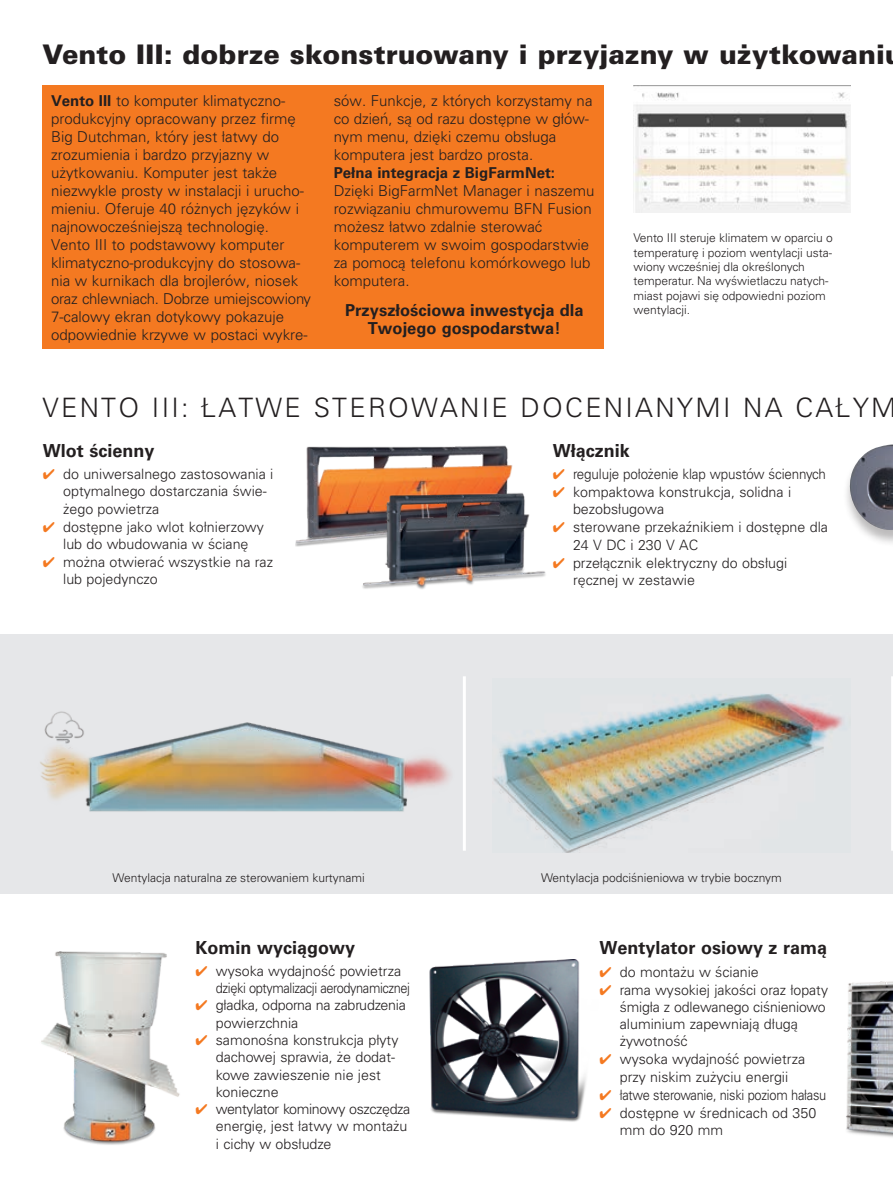
<style>
.page{position:relative;width:893px;height:1191px;background:#fff}
.page>*{position:absolute;margin:0;border:0;box-sizing:border-box;transform-origin:0 0}
.t1{font:900 27px "Univers CE";color:#231f20}
.t2{font:300 26.7px "Univers CE";letter-spacing:.085em;color:#231f20}
.t3{font:700 18px "Univers CE";color:#231f20}
.t4{font:700 16.5px/18px "Univers CE";color:#231f20;text-align:center}
.t5{font:300 15px/18px "Univers CE";color:#231f20}
.t6{font:700 15px "Univers CE";color:#231f20}
.t7{font:300 14.25px/17.2px "Univers CE";color:#231f20}
.t8{font:300 14.25px/17.2px "Univers CE";letter-spacing:-.02em;color:#231f20}
.t9{font:300 14.25px/17.2px "Univers CE";letter-spacing:-.03em;color:#231f20}
.t10{font:300 14.25px "Univers CE";color:#231f20;scale:.94 1}
.t11{font:300 14.25px "Univers CE";letter-spacing:-.02em;color:#231f20;scale:.9 1}
.t12{font:300 12px/14.4px "Univers CE";color:#231f20}
.s1{font-weight:700}
.s2{color:#f47921}
</style>
<div class="page">
<div style="left:0;top:634px;width:893px;height:259px;background:#e6e7e9"></div>
<img style="left:40px;top:711px;width:411px;height:101px">
<img style="left:493px;top:693px;width:353px;height:159px">
<div style="left:842px;top:445px;width:51px;height:101px;background:#231f20;opacity:.3"></div>
<img style="left:848px;top:444px;width:45px;height:86px">
<img style="left:296px;top:445px;width:217px;height:101px">
<img style="left:355px;top:489px;width:191px;height:100px">
<hr style="left:463px;top:676px;width:3px;height:174px;background:#fff">
<hr style="left:891px;top:676px;width:2px;height:174px;background:#fff">
<img style="left:41px;top:951px;width:139px;height:194px">
<img style="left:429px;top:959px;width:157px;height:163px">
<img style="left:846px;top:981px;width:47px;height:156px">
<img style="left:634px;top:85px;width:216px;height:128px">
<div style="left:43px;top:85px;width:561px;height:264px;background:#f47921"></div>
<h1 class="t1" style="left:43px;top:38px;width:844px">Vento III: dobrze skonstruowany i przyjazny w użytkowani</h1>
<p class="t5" style="left:51px;top:92px;width:262px"><span class="s1">Vento III</span> to komputer klimatyczno&shy;produkcyjny opracowany przez firmę Big Dutchman, który jest łatwy do zrozumienia i bardzo przyjazny w użytkowaniu. Komputer jest także niezwykle prosty w instalacji i urucho&shy;mieniu. Oferuje 40 różnych języków i najnowocześniejszą technologię.<br>Vento III to podstawowy komputer klimatyczno-produkcyjny do stosowa&shy;nia w kurnikach dla brojlerów, niosek oraz chlewniach. Dobrze umiejscowiony 7-calowy ekran dotykowy pokazuje odpowiednie krzywe w postaci wykre-</p>
<p class="t5" style="left:334px;top:92px;width:260px">sów. Funkcje, z których korzystamy na co dzień, są od razu dostępne w głów&shy;nym menu, dzięki czemu obsługa komputera jest bardzo prosta.</p>
<p class="t6" style="left:334px;top:163px;width:223px">Pełna integracja z BigFarmNet:</p>
<p class="t5" style="left:334px;top:182px;width:262px">Dzięki BigFarmNet Manager i naszemu rozwiązaniu chmurowemu BFN Fusion możesz łatwo zdalnie sterować komputerem w swoim gospodarstwie za pomocą telefonu komórkowego lub komputera.</p>
<p class="t4" style="left:345px;top:302px;width:240px">Przyszłościowa inwestycja dla<br>Twojego gospodarstwa!</p>
<p class="t12" style="left:634px;top:231px;width:201px">Vento III steruje klimatem w oparciu o temperaturę i poziom wentylacji usta&shy;wiony wcześniej dla określonych temperatur. Na wyświetlaczu natych&shy;miast pojawi się odpowiedni poziom wentylacji.</p>
<h2 class="t2" style="left:43px;top:392px;width:855px">VENTO III: ŁATWE STEROWANIE DOCENIANYMI NA CAŁYM</h2>
<p class="t3" style="left:43px;top:440px;width:113px">Wlot ścienny</p>
<p class="t7" style="left:63px;top:465px;width:212px;text-indent:-20px"><span class="s2">✔</span> do uniwersalnego zastosowania i optymalnego dostarczania świe&shy;żego powietrza</p>
<p class="t7" style="left:43px;top:518px;width:222px;text-align:center"><span class="s2">✔</span> dostępne jako wlot kołnierzowy lub do wbudowania w ścianę</p>
<p class="t7" style="left:63px;top:553px;width:211px;text-indent:-20px"><span class="s2">✔</span> można otwierać wszystkie na raz lub pojedynczo</p>
<p class="t3" style="left:553px;top:440px;width:79px">Włącznik</p>
<p class="t10" style="left:553px;top:466px;width:292px"><span class="s2">✔</span> reguluje położenie klap wpustów ściennych</p>
<p class="t7" style="left:573px;top:483px;width:220px;text-indent:-20px"><span class="s2">✔</span> kompaktowa konstrukcja, solidna i bezobsługowa</p>
<p class="t7" style="left:573px;top:519px;width:256px;text-indent:-20px"><span class="s2">✔</span> sterowane przekaźnikiem i dostępne dla<br>24 V DC i 230 V AC</p>
<p class="t7" style="left:573px;top:554px;width:216px;text-indent:-20px"><span class="s2">✔</span> przełącznik elektryczny do obsługi ręcznej w zestawie</p>
<p class="t12" style="left:113px;top:870px;width:254px">Wentylacja naturalna ze sterowaniem kurtynami</p>
<p class="t12" style="left:541px;top:870px;width:242px">Wentylacja podciśnieniowa w trybie bocznym</p>
<p class="t3" style="left:196px;top:937px;width:161px">Komin wyciągowy</p>
<p class="t9" style="left:216px;top:962px;width:196px;text-indent:-20px"><span class="s2">✔</span> wysoka wydajność powietrza dzięki optymalizacji aerodynamicznej</p>
<p class="t7" style="left:216px;top:997px;width:192px;text-indent:-20px"><span class="s2">✔</span> gładka, odporna na zabrudzenia powierzchnia</p>
<p class="t7" style="left:216px;top:1031px;width:184px;text-indent:-20px"><span class="s2">✔</span> samonośna konstrukcja płyty dachowej sprawia, że dodat&shy;kowe zawieszenie nie jest konieczne</p>
<p class="t8" style="left:216px;top:1100px;width:196px;text-indent:-20px"><span class="s2">✔</span> wentylator kominowy oszczędza energię, jest łatwy w montażu i cichy w obsłudze</p>
<p class="t3" style="left:600px;top:937px;width:229px">Wentylator osiowy z ramą</p>
<p class="t7" style="left:600px;top:963px;width:161px"><span class="s2">✔</span> do montażu w ścianie</p>
<p class="t7" style="left:620px;top:981px;width:210px;text-indent:-20px"><span class="s2">✔</span> rama wysokiej jakości oraz łopaty śmigła z odlewanego ciśnieniowo aluminium zapewniają długą żywotność</p>
<p class="t7" style="left:600px;top:1051px;width:207px;text-align:center"><span class="s2">✔</span> wysoka wydajność powietrza przy niskim zużyciu energii</p>
<p class="t11" style="left:600px;top:1086px;width:253px"><span class="s2">✔</span> łatwe sterowanie, niski poziom hałasu</p>
<p class="t7" style="left:620px;top:1104px;width:198px;text-indent:-20px"><span class="s2">✔</span> dostępne w średnicach od 350 mm do 920 mm</p>
</div>
